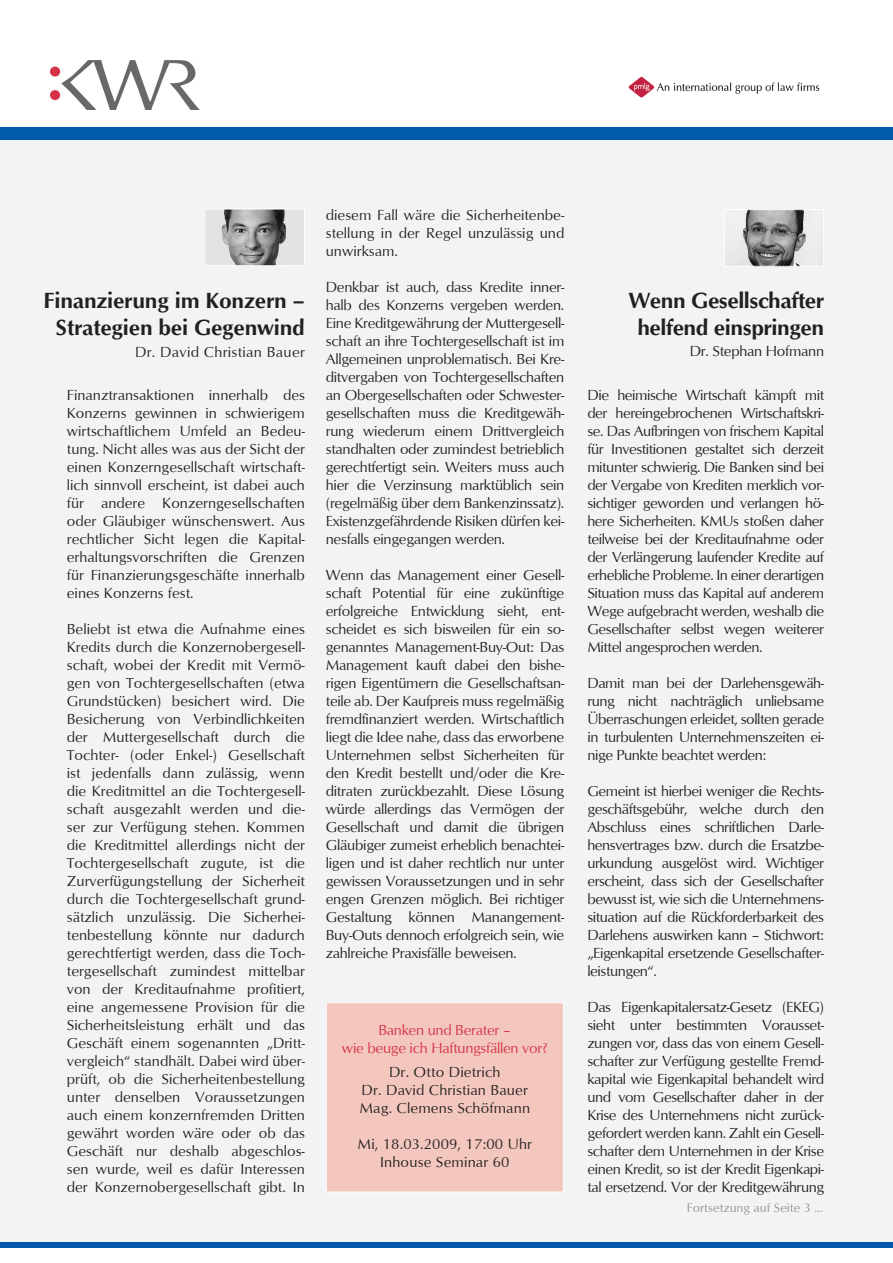
<style>
.page{position:relative;width:893px;height:1263px;background:#fff}
.page>*{position:absolute;margin:0;border:0;box-sizing:border-box;transform-origin:0 0}
.t1{font:700 22.5px/27px "Optimum";letter-spacing:-.01em;color:#231f20;text-align:center}
.t2{font:15px/18px "Optimum";letter-spacing:-.02em;color:#231f20;text-align:justify}
.t3{font:15px/18px "Optimum";letter-spacing:.01em;color:#231f20;text-align:center}
.t4{font:15px/18px "Optimum";letter-spacing:-.02em;color:#d63247;text-align:center}
.t5{font:15px "Optimum";letter-spacing:.02em;color:#231f20}
.t6{font:12.75px "Optimum";color:#939598}
</style>
<div class="page">
<div style="left:0;top:133px;width:893px;height:1112px;background:#f2f3f4"></div>
<img style="left:50px;top:60px;width:149px;height:50px">
<img style="left:628px;top:76px;width:192px;height:22px">
<img style="left:207px;top:211px;width:96px;height:53px">
<div style="left:205px;top:209px;width:100px;height:57px;border:1px solid #fff"></div>
<div style="left:0;top:127px;width:893px;height:13px;background:#015aaa"></div>
<div style="left:0;top:1242px;width:893px;height:5px;background:#015aaa"></div>
<img style="left:726px;top:211px;width:96px;height:54px">
<div style="left:724px;top:209px;width:100px;height:58px;border:1px solid #fff"></div>
<div style="left:326px;top:1003px;width:237px;height:189px;background:#f3c7be"></div>
<div style="left:326px;top:1002px;width:238px;height:190px;border:1px solid #fff"></div>
<h1 class="t1" style="left:44px;top:286px;width:263px">Finanzierung im Konzern –<br>Strategien bei Gegenwind</h1>
<p class="t5" style="left:135px;top:343px;width:171px">Dr. David Christian Bauer</p>
<p class="t2" style="left:67px;top:385px;width:240px">Finanztransaktionen innerhalb des Konzerns gewinnen in schwierigem wirtschaftlichem Umfeld an Bedeu&shy;tung. Nicht alles was aus der Sicht der einen Konzerngesellschaft wirtschaft&shy;lich sinnvoll erscheint, ist dabei auch für andere Konzerngesellschaften oder Gläubiger wünschenswert. Aus rechtlicher Sicht legen die Kapital&shy;erhaltungsvorschriften die Grenzen für Finanzierungsgeschäfte innerhalb eines Konzerns fest.</p>
<p class="t2" style="left:67px;top:619px;width:240px">Beliebt ist etwa die Aufnahme eines Kredits durch die Konzernobergesell&shy;schaft, wobei der Kredit mit Vermö&shy;gen von Tochtergesellschaften (etwa Grundstücken) besichert wird. Die Besicherung von Verbindlichkeiten der Muttergesellschaft durch die Tochter- (oder Enkel-) Gesellschaft ist jedenfalls dann zulässig, wenn die Kreditmittel an die Tochtergesell&shy;schaft ausgezahlt werden und die&shy;ser zur Verfügung stehen. Kommen die Kreditmittel allerdings nicht der Tochtergesellschaft zugute, ist die Zurverfügungstellung der Sicherheit durch die Tochtergesellschaft grund&shy;sätzlich unzulässig. Die Sicherhei&shy;tenbestellung könnte nur dadurch gerechtfertigt werden, dass die Toch&shy;tergesellschaft zumindest mittelbar von der Kreditaufnahme profitiert, eine angemessene Provision für die Sicherheitsleistung erhält und das Geschäft einem sogenannten „Dritt&shy;vergleich“ standhält. Dabei wird über&shy;prüft, ob die Sicherheitenbestellung unter denselben Voraussetzungen auch einem konzernfremden Dritten gewährt worden wäre oder ob das Geschäft nur deshalb abgeschlos&shy;sen wurde, weil es dafür Interessen der Konzernobergesellschaft gibt. In</p>
<p class="t2" style="left:326px;top:205px;width:240px">diesem Fall wäre die Sicherheitenbe&shy;stellung in der Regel unzulässig und unwirksam.</p>
<p class="t2" style="left:326px;top:277px;width:240px">Denkbar ist auch, dass Kredite inner&shy;halb des Konzerns vergeben werden.<br>Eine Kreditgewährung der Muttergesell&shy;schaft an ihre Tochtergesellschaft ist im Allgemeinen unproblematisch. Bei Kre&shy;ditvergaben von Tochtergesellschaften an Obergesellschaften oder Schwester&shy;gesellschaften muss die Kreditgewäh&shy;rung wiederum einem Drittvergleich standhalten oder zumindest betrieblich gerechtfertigt sein. Weiters muss auch hier die Verzinsung marktüblich sein (regelmäßig über dem Bankenzinssatz).<br>Existenzgefährdende Risiken dürfen kei&shy;nesfalls eingegangen werden.</p>
<p class="t2" style="left:326px;top:565px;width:240px">Wenn das Management einer Gesell&shy;schaft Potential für eine zukünftige erfolgreiche Entwicklung sieht, ent&shy;scheidet es sich bisweilen für ein so&shy;genanntes Management-Buy-Out: Das Management kauft dabei den bishe&shy;rigen Eigentümern die Gesellschaftsan&shy;teile ab. Der Kaufpreis muss regelmäßig fremdfinanziert werden. Wirtschaftlich liegt die Idee nahe, dass das erworbene Unternehmen selbst Sicherheiten für den Kredit bestellt und/oder die Kre&shy;ditraten zurückbezahlt. Diese Lösung würde allerdings das Vermögen der Gesellschaft und damit die übrigen Gläubiger zumeist erheblich benachtei&shy;ligen und ist daher rechtlich nur unter gewissen Voraussetzungen und in sehr engen Grenzen möglich. Bei richtiger Gestaltung können Manangement-Buy-Outs dennoch erfolgreich sein, wie zahlreiche Praxisfälle beweisen.</p>
<p class="t4" style="left:342px;top:1021px;width:207px">Banken und Berater –<br>wie beuge ich Haftungsfällen vor?</p>
<p class="t3" style="left:359px;top:1063px;width:172px">Dr. Otto Dietrich<br>Dr. David Christian Bauer<br>Mag. Clemens Schöfmann</p>
<p class="t3" style="left:357px;top:1135px;width:176px">Mi, 18.03.2009, 17:00 Uhr<br>Inhouse Seminar 60</p>
<h1 class="t1" style="left:629px;top:287px;width:197px">Wenn Gesellschafter helfend einspringen</h1>
<p class="t2" style="left:690px;top:342px;width:136px">Dr. Stephan Hofmann</p>
<p class="t2" style="left:587px;top:385px;width:238px">Die heimische Wirtschaft kämpft mit der hereingebrochenen Wirtschaftskri&shy;se. Das Aufbringen von frischem Kapital für Investitionen gestaltet sich derzeit mitunter schwierig. Die Banken sind bei der Vergabe von Krediten merklich vor&shy;sichtiger geworden und verlangen hö&shy;here Sicherheiten. KMUs stoßen daher teilweise bei der Kreditaufnahme oder der Verlängerung laufender Kredite auf erhebliche Probleme. In einer derartigen Situation muss das Kapital auf anderem Wege aufgebracht werden, weshalb die Gesellschafter selbst wegen weiterer Mittel angesprochen werden.</p>
<p class="t2" style="left:587px;top:673px;width:238px">Damit man bei der Darlehensgewäh&shy;rung nicht nachträglich unliebsame Überraschungen erleidet, sollten gerade in turbulenten Unternehmenszeiten ei&shy;nige Punkte beachtet werden:</p>
<p class="t2" style="left:587px;top:781px;width:238px">Gemeint ist hierbei weniger die Rechts&shy;geschäftsgebühr, welche durch den Abschluss eines schriftlichen Darle&shy;hensvertrages bzw. durch die Ersatzbe&shy;urkundung ausgelöst wird. Wichtiger erscheint, dass sich der Gesellschafter bewusst ist, wie sich die Unternehmens&shy;situation auf die Rückforderbarkeit des Darlehens auswirken kann – Stichwort: „Eigenkapital ersetzende Gesellschafter&shy;leistungen“.</p>
<p class="t2" style="left:587px;top:997px;width:238px">Das Eigenkapitalersatz-Gesetz (EKEG) sieht unter bestimmten Vorausset&shy;zungen vor, dass das von einem Gesell&shy;schafter zur Verfügung gestellte Fremd&shy;kapital wie Eigenkapital behandelt wird und vom Gesellschafter daher in der Krise des Unternehmens nicht zurück&shy;gefordert werden kann. Zahlt ein Gesell&shy;schafter dem Unternehmen in der Krise einen Kredit, so ist der Kredit Eigenkapi&shy;tal ersetzend. Vor der Kreditgewährung</p>
<p class="t6" style="left:687px;top:1201px;width:138px">Fortsetzung auf Seite 3 ...</p>
</div>
